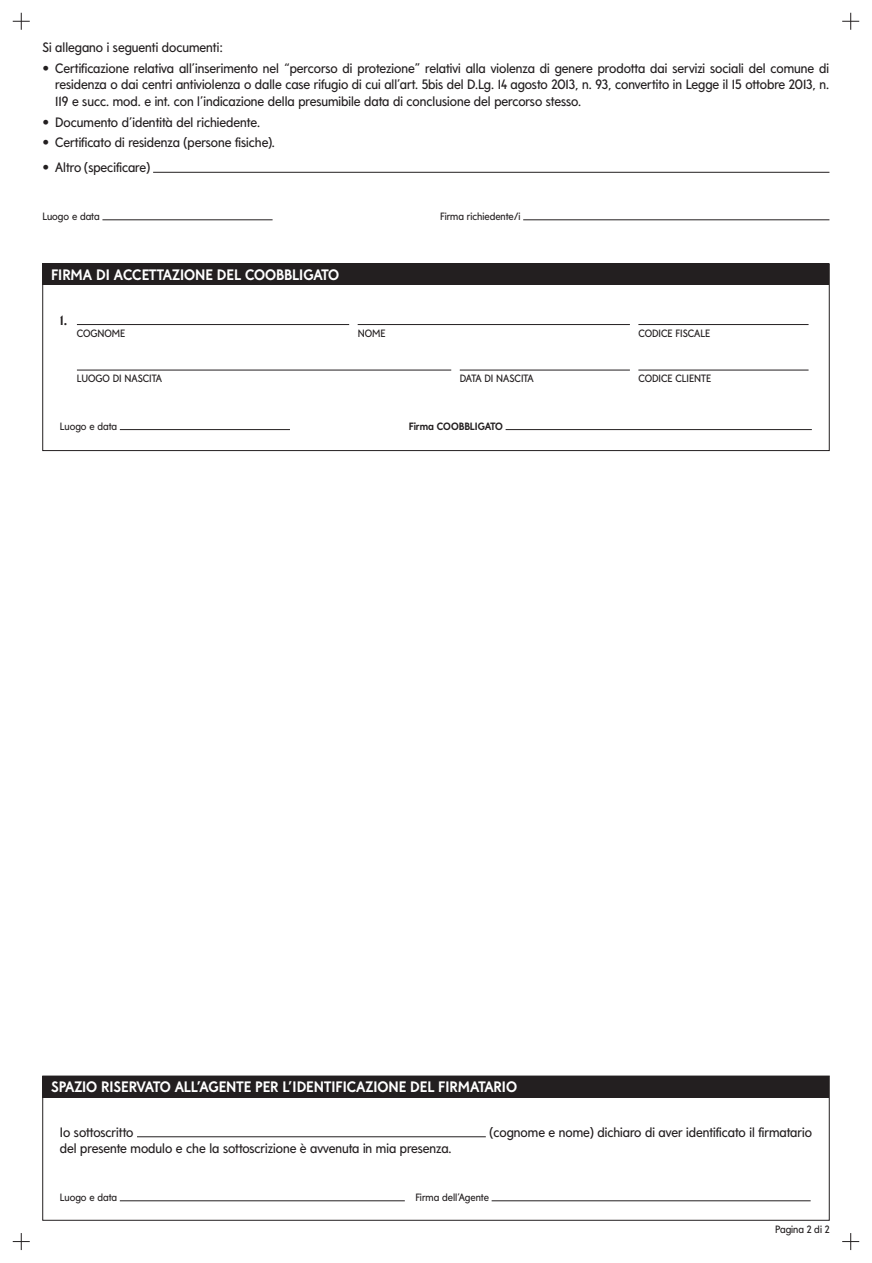
<style>
.page{position:relative;width:872px;height:1263px;background:#fff}
.page>*{position:absolute;margin:0;border:0;box-sizing:border-box;transform-origin:0 0}
.t1{font:700 15px "Mediolanum Sans";color:#fff}
.t2{font:13.5px/16.5px "Mediolanum Sans";color:#231f20;text-align:justify}
.t3{font:700 13.5px "Mediolanum Sans";color:#231f20}
.t4{font:10.5px "Mediolanum Sans";color:#231f20}
.t5{font:700 10.5px "Mediolanum Sans";color:#231f20}
.s1{font-family:"Helvetica Neue LT Std"}
</style>
<div class="page">
<hr style="left:153px;top:172px;width:676px;height:1px;background:#231f20">
<hr style="left:102px;top:220px;width:170px;height:1px;background:#231f20">
<hr style="left:523px;top:220px;width:306px;height:1px;background:#231f20">
<hr style="left:77px;top:324px;width:272px;height:1px;background:#231f20">
<hr style="left:358px;top:324px;width:272px;height:1px;background:#231f20">
<hr style="left:638px;top:324px;width:170px;height:1px;background:#231f20">
<hr style="left:77px;top:370px;width:374px;height:1px;background:#231f20">
<hr style="left:460px;top:370px;width:170px;height:1px;background:#231f20">
<hr style="left:638px;top:370px;width:170px;height:1px;background:#231f20">
<hr style="left:120px;top:429px;width:170px;height:1px;background:#231f20">
<hr style="left:505px;top:429px;width:307px;height:1px;background:#231f20">
<hr style="left:137px;top:1136px;width:349px;height:1px;background:#231f20">
<hr style="left:120px;top:1200px;width:285px;height:1px;background:#231f20">
<hr style="left:491px;top:1200px;width:319px;height:1px;background:#231f20">
<div style="left:43px;top:264px;width:786px;height:21px;background:#231f20"></div>
<div style="left:43px;top:1076px;width:786px;height:21px;background:#231f20"></div>
<svg style="left:13px;top:13px;width:17px;height:17px"></svg>
<svg style="left:842px;top:13px;width:17px;height:17px"></svg>
<svg style="left:13px;top:1233px;width:17px;height:17px"></svg>
<svg style="left:842px;top:1233px;width:17px;height:17px"></svg>
<p class="t2" style="left:43px;top:39px;width:182px">Si allegano i seguenti documenti:</p>
<p class="t2" style="left:55px;top:60px;width:775px;text-indent:-13px"><span class="s1">•</span> Certificazione relativa all’inserimento nel “percorso di protezione” relativi alla violenza di genere prodotta dai servizi sociali del comune di residenza o dai centri antiviolenza o dalle case rifugio di cui all’art. 5bis del D.Lg. 14 agosto 2013, n. 93, convertito in Legge il 15 ottobre 2013, n.<br>119 e succ. mod. e int. con l’indicazione della presumibile data di conclusione del percorso stesso.</p>
<p class="t2" style="left:43px;top:114px;width:219px"><span class="s1">•</span> Documento d’identità del richiedente.</p>
<p class="t2" style="left:43px;top:135px;width:234px"><span class="s1">•</span> Certificato di residenza (persone fisiche).</p>
<p class="t2" style="left:43px;top:160px;width:109px"><span class="s1">•</span> Altro (specificare)</p>
<p class="t4" style="left:43px;top:210px;width:59px">Luogo e data</p>
<p class="t4" style="left:440px;top:210px;width:82px">Firma richiedente/i</p>
<p class="t1" style="left:51px;top:266px;width:290px">FIRMA DI ACCETTAZIONE DEL COOBBLIGATO</p>
<p class="t3" style="left:60px;top:312px;width:9px">1.</p>
<p class="t4" style="left:77px;top:327px;width:50px">COGNOME</p>
<p class="t4" style="left:358px;top:327px;width:29px">NOME</p>
<p class="t4" style="left:638px;top:327px;width:73px">CODICE FISCALE</p>
<p class="t4" style="left:77px;top:373px;width:87px">LUOGO DI NASCITA</p>
<p class="t4" style="left:460px;top:373px;width:75px">DATA DI NASCITA</p>
<p class="t4" style="left:638px;top:373px;width:74px">CODICE CLIENTE</p>
<p class="t4" style="left:60px;top:420px;width:59px">Luogo e data</p>
<p class="t5" style="left:409px;top:420px;width:96px">Firma COOBBLIGATO</p>
<p class="t1" style="left:51px;top:1078px;width:467px">SPAZIO RISERVATO ALL’AGENTE PER L’IDENTIFICAZIONE DEL FIRMATARIO</p>
<p class="t2" style="left:60px;top:1124px;width:75px">Io sottoscritto</p>
<p class="t2" style="left:489px;top:1124px;width:324px">(cognome e nome) dichiaro di aver identificato il firmatario</p>
<p class="t2" style="left:60px;top:1140px;width:393px">del presente modulo e che la sottoscrizione è avvenuta in mia presenza.</p>
<p class="t4" style="left:60px;top:1191px;width:59px">Luogo e data</p>
<p class="t4" style="left:415px;top:1191px;width:75px">Firma dell’Agente</p>
<p class="t4" style="left:775px;top:1223px;width:56px">Pagina 2 di 2</p>
</div>
